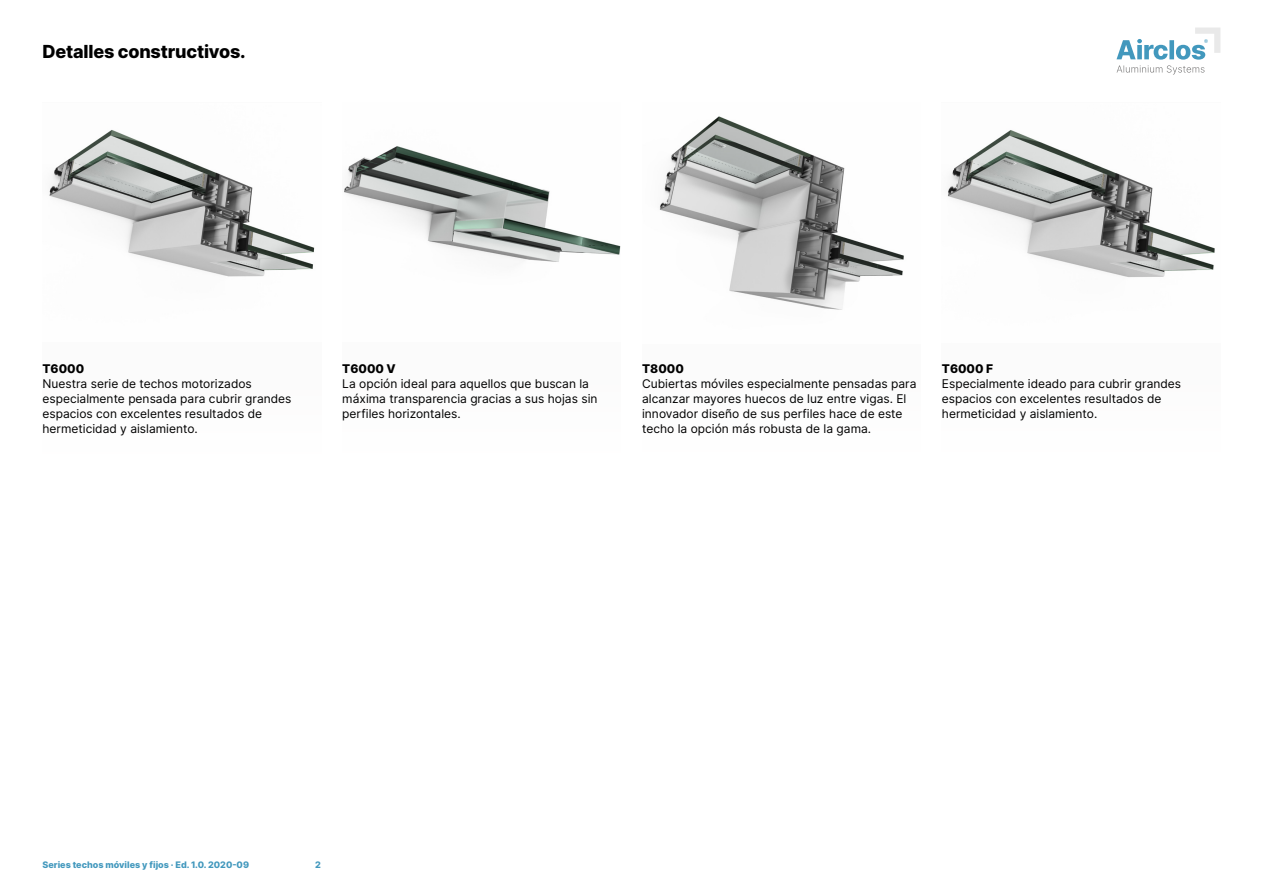
<style>
.page{position:relative;width:1263px;height:893px;background:#fff}
.page>*{position:absolute;margin:0;border:0;box-sizing:border-box;transform-origin:0 0}
.t1{font:800 18px "Inter";letter-spacing:-.01em;color:#000}
.t2{font:12px/15px "Inter";color:#000}
.t3{font:800 12px "Inter";color:#000}
.t4{font:800 9px "Inter";color:#4298bd}
</style>
<div class="page">
<img style="left:344px;top:146px;width:277px;height:116px">
<img style="left:49px;top:130px;width:266px;height:147px">
<img style="left:659px;top:116px;width:245px;height:194px">
<img style="left:947px;top:130px;width:268px;height:147px">
<svg style="left:1116px;top:28px;width:104px;height:47px"></svg>
<h1 class="t1" style="left:43px;top:38px;width:205px">Detalles constructivos.</h1>
<p class="t3" style="left:43px;top:359px;width:43px">T6000</p>
<p class="t2" style="left:43px;top:375px;width:250px">Nuestra serie de techos motorizados especialmente pensada para cubrir grandes espacios con excelentes resultados de hermeticidad y aislamiento.</p>
<p class="t3" style="left:342px;top:359px;width:55px">T6000 V</p>
<p class="t2" style="left:342px;top:375px;width:257px">La opción ideal para aquellos que buscan la máxima transparencia gracias a sus hojas sin perfiles horizontales.</p>
<p class="t3" style="left:642px;top:359px;width:43px">T8000</p>
<p class="t2" style="left:642px;top:375px;width:276px">Cubiertas móviles especialmente pensadas para alcanzar mayores huecos de luz entre vigas. El innovador diseño de sus perfiles hace de este techo la opción más robusta de la gama.</p>
<p class="t3" style="left:942px;top:359px;width:53px">T6000 F</p>
<p class="t2" style="left:942px;top:375px;width:241px">Especialmente ideado para cubrir grandes espacios con excelentes resultados de hermeticidad y aislamiento.</p>
<p class="t4" style="left:43px;top:858px;width:208px">Series techos móviles y fijos · Ed. 1.0. 2020-09</p>
<p class="t4" style="left:315px;top:858px;width:7px">2</p>
</div>
